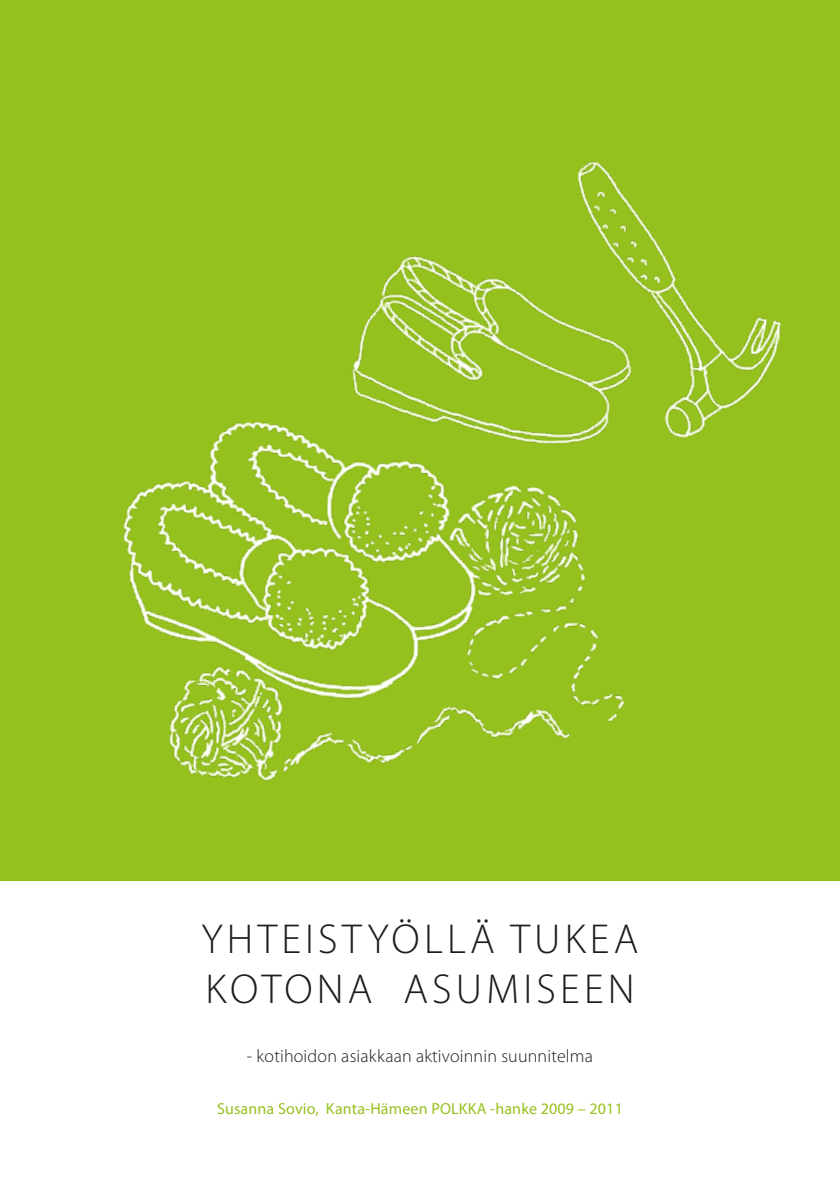
<style>
.page{position:relative;width:840px;height:1191px;background:#fff}
.page>*{position:absolute;margin:0;border:0;box-sizing:border-box;transform-origin:0 0}
.t1{font:300 42px/50.4px "Myriad Pro";letter-spacing:.1em;color:#1d1d1b}
.t2{font:300 18px "Myriad Pro";letter-spacing:.01em;color:#1d1d1b}
.t3{font:16px "Myriad Pro";letter-spacing:.01em;color:#95c11f}
</style>
<div class="page">
<div style="left:0;top:0;width:839px;height:881px;background:#95c11f"></div>
<img style="left:329px;top:140px;width:464px;height:324px">
<img style="left:100px;top:382px;width:557px;height:428px">
<h1 class="t1" style="left:201px;top:913px;width:438px">YHTEISTYÖLLÄ TUKEA<br>KOTONA ASUMISEEN</h1>
<p class="t2" style="left:247px;top:1045px;width:347px">- kotihoidon asiakkaan aktivoinnin suunnitelma</p>
<p class="t3" style="left:217px;top:1098px;width:407px">Susanna Sovio, Kanta-Hämeen POLKKA -hanke 2009 – 2011</p>
</div>
